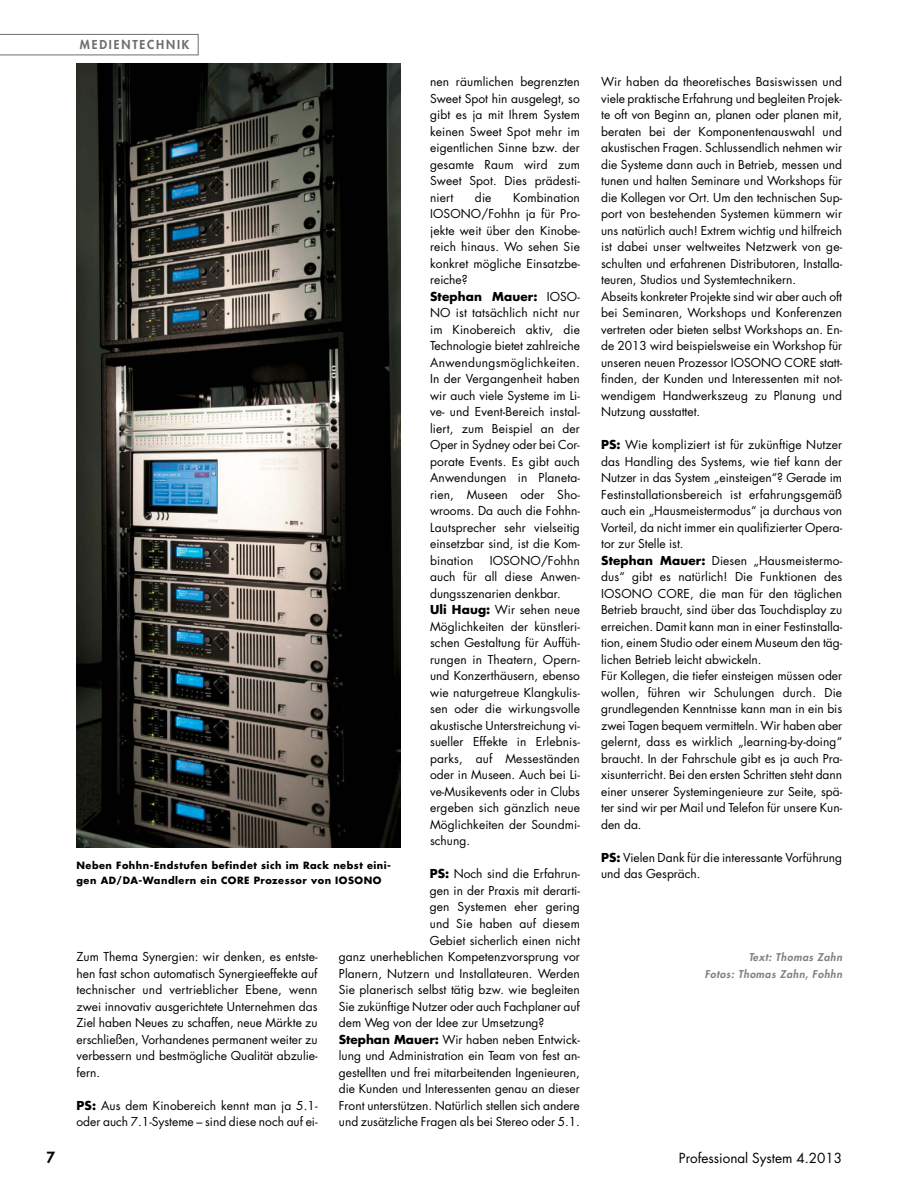
<style>
.page{position:relative;width:906px;height:1191px;background:#fff}
.page>*{position:absolute;margin:0;border:0;box-sizing:border-box;transform-origin:0 0}
.t1{font:800 15px "Futura";color:#000}
.t2{font:13.5px "Futura";color:#000}
.t3{font:12px/16.5px "Futura";color:#000}
.t4{font:800 12px "Futura";letter-spacing:.15em;color:#6d6e71}
.t5{font:italic 800 10.5px/16.5px "Futura";color:#808285;text-align:right}
.t6{font:700 9.75px/15px "Futura";letter-spacing:.05em;color:#000}
.s1{font-weight:700}
</style>
<div class="page">
<svg style="left:0;top:34px;width:198px;height:21px"></svg>
<img style="left:77px;top:64px;width:323px;height:783px">
<p class="t4" style="left:80px;top:39px;width:111px">MEDIENTECHNIK</p>
<p class="t3" style="left:430px;top:75px;width:151px;text-align:justify">nen räumlichen begrenzten Sweet Spot hin ausgelegt, so gibt es ja mit Ihrem System keinen Sweet Spot mehr im eigentlichen Sinne bzw. der gesamte Raum wird zum Sweet Spot. Dies prädesti&shy;niert</p>
<p class="t3" style="left:430px;top:190px;width:151px;text-indent:83px">Kombination<br>IOSONO/Fohhn ja für Pro&shy;jekte weit über den Kinobe&shy;reich hinaus. Wo sehen Sie konkret mögliche Einsatzbe&shy;reiche?<br><span class="s1">Stephan Mauer:</span> IOSO-<br>NO ist tatsächlich nicht nur im Kinobereich aktiv, die<br>Technologie bietet zahlreiche<br>Anwendungsmöglichkeiten.<br>In der Vergangenheit haben wir auch viele Systeme im Li&shy;ve- und Event-Bereich instal&shy;liert, zum Beispiel an der<br>Oper in Sydney oder bei Cor&shy;porate Events. Es gibt auch<br>Anwendungen in Planeta&shy;rien, Museen oder Sho&shy;wrooms. Da auch die Fohhn-<br>Lautsprecher sehr vielseitig einsetzbar sind, ist die Kom&shy;bination</p>
<p class="t3" style="left:475px;top:190px;width:18px">die</p>
<p class="t3" style="left:430px;top:553px;width:151px;text-indent:60px">IOSONO/Fohhn auch für all diese Anwen&shy;dungsszenarien denkbar.<br><span class="s1">Uli Haug:</span> Wir sehen neue<br>Möglichkeiten der künstleri&shy;schen Gestaltung für Auffüh&shy;rungen in Theatern, Opern&shy;und Konzerthäusern, ebenso wie naturgetreue Klangkulis&shy;sen oder die wirkungsvolle akustische Unterstreichung vi&shy;sueller Effekte in Erlebnis&shy;parks, auf Messeständen oder in Museen. Auch bei Li&shy;ve-Musikevents oder in Clubs ergeben sich gänzlich neue<br>Möglichkeiten der Soundmi&shy;schung.</p>
<p class="t3" style="left:430px;top:867px;width:151px"><span class="s1">PS:</span> Noch sind die Erfahrun-</p>
<p class="t3" style="left:430px;top:883px;width:152px">gen in der Praxis mit derarti-</p>
<p class="t3" style="left:430px;top:900px;width:151px">gen Systemen eher gering</p>
<p class="t3" style="left:430px;top:916px;width:151px">und Sie haben auf diesem</p>
<p class="t3" style="left:430px;top:933px;width:151px">Gebiet sicherlich einen nicht</p>
<p class="t3" style="left:339px;top:949px;width:242px">ganz unerheblichen Kompetenzvorsprung vor</p>
<p class="t3" style="left:339px;top:966px;width:242px">Planern, Nutzern und Installateuren. Werden</p>
<p class="t3" style="left:339px;top:982px;width:242px">Sie planerisch selbst tätig bzw. wie begleiten</p>
<p class="t3" style="left:339px;top:999px;width:242px">Sie zukünftige Nutzer oder auch Fachplaner auf</p>
<p class="t3" style="left:339px;top:1015px;width:207px">dem Weg von der Idee zur Umsetzung?</p>
<p class="t3" style="left:339px;top:1032px;width:242px"><span class="s1">Stephan Mauer:</span> Wir haben neben Entwick-</p>
<p class="t3" style="left:339px;top:1048px;width:242px">lung und Administration ein Team von fest an-</p>
<p class="t3" style="left:339px;top:1065px;width:242px">gestellten und frei mitarbeitenden Ingenieuren,</p>
<p class="t3" style="left:339px;top:1081px;width:242px">die Kunden und Interessenten genau an dieser</p>
<p class="t3" style="left:339px;top:1098px;width:242px">Front unterstützen. Natürlich stellen sich andere</p>
<p class="t3" style="left:339px;top:1114px;width:242px">und zusätzliche Fragen als bei Stereo oder 5.1.</p>
<p class="t6" style="left:77px;top:859px;width:316px">Neben Fohhn-Endstufen befindet sich im Rack nebst eini&shy;gen AD/DA-Wandlern ein CORE Prozessor von IOSONO</p>
<p class="t3" style="left:77px;top:949px;width:242px;text-align:justify">Zum Thema Synergien: wir denken, es entste&shy;hen fast schon automatisch Synergieeffekte auf technischer und vertrieblicher Ebene, wenn zwei innovativ ausgerichtete Unternehmen das Ziel haben Neues zu schaffen, neue Märkte zu erschließen, Vorhandenes permanent weiter zu verbessern und bestmögliche Qualität abzulie&shy;fern.</p>
<p class="t3" style="left:77px;top:1098px;width:242px"><span class="s1">PS:</span> Aus dem Kinobereich kennt man ja 5.1- oder auch 7.1-Systeme – sind diese noch auf ei-</p>
<p class="t3" style="left:601px;top:75px;width:242px">Wir haben da theoretisches Basiswissen und viele praktische Erfahrung und begleiten Projek&shy;te oft von Beginn an, planen oder planen mit, beraten bei der Komponentenauswahl und akustischen Fragen. Schlussendlich nehmen wir die Systeme dann auch in Betrieb, messen und tunen und halten Seminare und Workshops für die Kollegen vor Ort. Um den technischen Sup&shy;port von bestehenden Systemen kümmern wir uns natürlich auch! Extrem wichtig und hilfreich ist dabei unser weltweites Netzwerk von ge&shy;schulten und erfahrenen Distributoren, Installa&shy;teuren, Studios und Systemtechnikern.<br>Abseits konkreter Projekte sind wir aber auch oft bei Seminaren, Workshops und Konferenzen vertreten oder bieten selbst Workshops an. En&shy;de 2013 wird beispielsweise ein Workshop für unseren neuen Prozessor IOSONO CORE statt&shy;finden, der Kunden und Interessenten mit not&shy;wendigem Handwerkszeug zu Planung und Nutzung ausstattet.</p>
<p class="t3" style="left:601px;top:438px;width:242px"><span class="s1">PS:</span> Wie kompliziert ist für zukünftige Nutzer das Handling des Systems, wie tief kann der Nutzer in das System „einsteigen“? Gerade im Festinstallationsbereich ist erfahrungsgemäß auch ein „Hausmeistermodus“ ja durchaus von Vorteil, da nicht immer ein qualifizierter Opera&shy;tor zur Stelle ist.<br><span class="s1">Stephan Mauer:</span> Diesen „Hausmeistermo&shy;dus“ gibt es natürlich! Die Funktionen des IOSONO CORE, die man für den täglichen Betrieb braucht, sind über das Touchdisplay zu erreichen. Damit kann man in einer Festinstalla&shy;tion, einem Studio oder einem Museum den täg&shy;lichen Betrieb leicht abwickeln.<br>Für Kollegen, die tiefer einsteigen müssen oder wollen, führen wir Schulungen durch. Die grundlegenden Kenntnisse kann man in ein bis zwei Tagen bequem vermitteln. Wir haben aber gelernt, dass es wirklich „learning-by-doing“ braucht. In der Fahrschule gibt es ja auch Pra&shy;xisunterricht. Bei den ersten Schritten steht dann einer unserer Systemingenieure zur Seite, spä&shy;ter sind wir per Mail und Telefon für unsere Kun&shy;den da.</p>
<p class="t3" style="left:601px;top:850px;width:242px"><span class="s1">PS:</span> Vielen Dank für die interessante Vorführung und das Gespräch.</p>
<p class="t5" style="left:705px;top:949px;width:141px">Text: Thomas Zahn<br>Fotos: Thomas Zahn, Fohhn</p>
<p class="t1" style="left:47px;top:1150px;width:10px">7</p>
<p class="t2" style="left:679px;top:1152px;width:165px">Professional System 4.2013</p>
</div>
